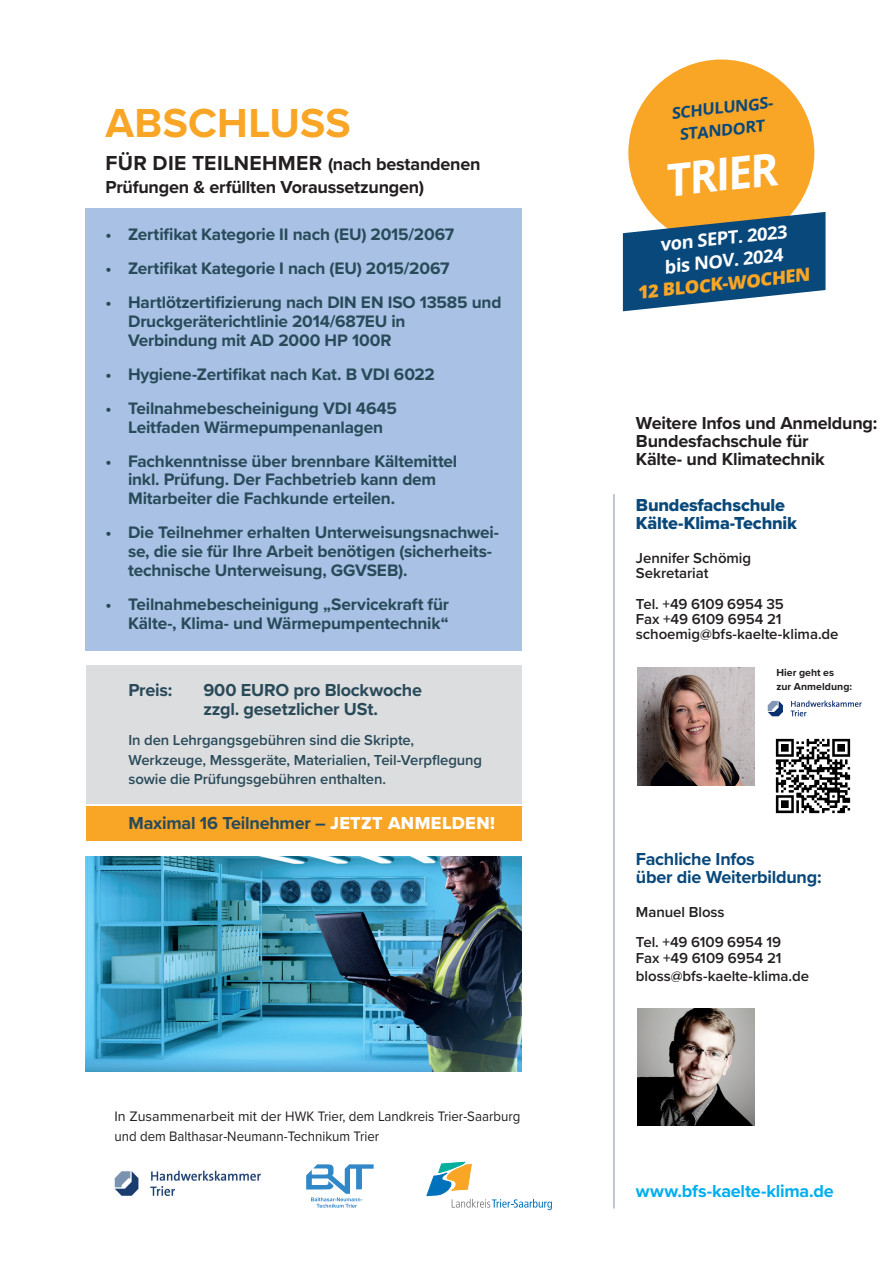
<style>
.page{position:relative;width:893px;height:1263px;background:#fff}
.page>*{position:absolute;margin:0;border:0;box-sizing:border-box;transform-origin:0 0}
.t1{font:700 45px "Open Sans";color:#fff;scale:.95 1}
.t2{font:700 42px "Proxima Nova";letter-spacing:.005em;color:#f9a526}
.t3{font:700 21px "Proxima Nova";letter-spacing:.015em;color:#231f20}
.t4{font:700 18px/18px "Proxima Nova";letter-spacing:-.015em;color:#231f20}
.t5{font:700 18px/19.5px "Proxima Nova";letter-spacing:-.015em;color:#294a59}
.t6{font:700 18px/18px "Proxima Nova";letter-spacing:-.015em;color:#08487a}
.t7{font:18px/18px "Proxima Nova Extrabld";letter-spacing:-.015em;color:#08487a}
.t8{font:700 18px "Proxima Nova";letter-spacing:-.01em;color:#00aeef}
.t9{font:700 18px/22.5px "Open Sans";color:#fff}
.t10{font:800 18px "Open Sans";color:#f9a526}
.t11{font:700 17.25px/18.9px "Proxima Nova";letter-spacing:-.01em;color:#294a59}
.t12{font:700 16.05px/22.5px "Open Sans";color:#08487a;text-align:center}
.t13{font:600 15px/15.3px "Proxima Nova";letter-spacing:-.005em;color:#231f20}
.t14{font:600 15px/19.5px "Proxima Nova";letter-spacing:-.005em;color:#294a59}
.t15{font:14.25px/19.5px "Proxima Nova";color:#231f20}
.t16{font:700 10.5px/13.5px "Proxima Nova";letter-spacing:.005em;color:#231f20}
.s1{font-size:18px}
.s2{font-family:"Proxima Nova Extrabld";font-weight:400;color:#fff}
</style>
<div class="page">
<img style="left:767px;top:701px;width:95px;height:16px">
<img style="left:637px;top:1009px;width:118px;height:116px">
<img style="left:637px;top:668px;width:118px;height:117px">
<hr style="left:613px;top:494px;width:2px;height:714px;background:#abb1c8">
<svg style="left:427px;top:1162px;width:125px;height:48px"></svg>
<svg style="left:306px;top:1164px;width:68px;height:44px"></svg>
<img style="left:114px;top:1170px;width:147px;height:26px">
<div style="left:85px;top:208px;width:436px;height:443px;background:#a8c1e4"></div>
<img style="left:85px;top:857px;width:436px;height:214px">
<div style="left:86px;top:665px;width:435px;height:139px;background:#dcdddf"></div>
<div style="left:86px;top:806px;width:435px;height:35px;background:#f9a526"></div>
<div style="left:628px;top:60px;width:186px;height:186px;background:#f9a526;border-radius:50%"></div>
<svg style="left:623px;top:212px;width:202px;height:99px"></svg>
<img style="left:775px;top:738px;width:76px;height:76px">
<h2 class="t2" style="left:106px;top:92px;width:247px">ABSCHLUSS</h2>
<p class="t3" style="left:106px;top:148px;width:377px">FÜR DIE TEILNEHMER <span class="s1">(nach bestandenen</span></p>
<p class="t4" style="left:106px;top:177px;width:320px">Prüfungen &amp; erfüllten Voraussetzungen)</p>
<p class="t11" style="left:106px;top:225px;width:350px">• Zertifikat Kategorie II nach (EU) 2015/2067</p>
<p class="t11" style="left:106px;top:259px;width:346px">• Zertifikat Kategorie I nach (EU) 2015/2067</p>
<p class="t11" style="left:128px;top:292px;width:375px;text-indent:-22px">• Hartlötzertifizierung nach DIN EN ISO 13585 und<br>Druckgeräterichtlinie 2014/687EU in<br>Verbindung mit AD 2000 HP 100R</p>
<p class="t11" style="left:106px;top:364px;width:331px">• Hygiene-Zertifikat nach Kat. B VDI 6022</p>
<p class="t11" style="left:106px;top:398px;width:293px;text-align:center">• Teilnahmebescheinigung VDI 4645<br>Leitfaden Wärmepumpenanlagen</p>
<p class="t11" style="left:128px;top:451px;width:331px;text-indent:-22px">• Fachkenntnisse über brennbare Kältemittel inkl. Prüfung. Der Fachbetrieb kann dem<br>Mitarbeiter die Fachkunde erteilen.</p>
<p class="t11" style="left:128px;top:523px;width:372px;text-indent:-22px">• Die Teilnehmer erhalten Unterweisungsnachwei&shy;se, die sie für Ihre Arbeit benötigen (sicherheits&shy;technische Unterweisung, GGVSEB).</p>
<p class="t11" style="left:106px;top:594px;width:345px;text-align:right">• Teilnahmebescheinigung „Servicekraft für<br>Kälte-, Klima- und Wärmepumpentechnik“</p>
<p class="t5" style="left:128px;top:680px;width:45px">Preis:</p>
<p class="t5" style="left:203px;top:680px;width:220px">900 EURO pro Blockwoche zzgl. gesetzlicher USt.</p>
<p class="t14" style="left:128px;top:730px;width:355px">In den Lehrgangsgebühren sind die Skripte,<br>Werkzeuge, Messgeräte, Materialien, Teil-Verpflegung sowie die Prüfungsgebühren enthalten.</p>
<p class="t5" style="left:128px;top:813px;width:368px">Maximal 16 Teilnehmer – <span class="s2">JETZT ANMELDEN!</span></p>
<p class="t15" style="left:114px;top:1106px;width:407px">In Zusammenarbeit mit der HWK Trier, dem Landkreis Trier-Saarburg und dem Balthasar-Neumann-Technikum Trier</p>
<p class="t12" style="left:670px;top:101px;width:106px;rotate:-6deg">SCHULUNGS-<br>STANDORT</p>
<h1 class="t1" style="left:662px;top:149px;width:120px;rotate:-6deg">TRIER</h1>
<p class="t9" style="left:659px;top:233px;width:129px;rotate:-6deg">von SEPT. 2023 bis NOV. 2024</p>
<p class="t10" style="left:636px;top:279px;width:175px;rotate:-6deg">12 BLOCK-WOCHEN</p>
<p class="t4" style="left:636px;top:413px;width:243px">Weitere Infos und Anmeldung:<br>Bundesfachschule für<br>Kälte- und Klimatechnik</p>
<p class="t7" style="left:636px;top:496px;width:163px">Bundesfachschule<br>Kälte-Klima-Technik</p>
<p class="t13" style="left:636px;top:550px;width:117px">Jennifer Schömig<br>Sekretariat</p>
<p class="t13" style="left:636px;top:595px;width:204px">Tel. +49 6109 6954 35<br>Fax +49 6109 6954 21 schoemig@bfs-kaelte-klima.de</p>
<p class="t16" style="left:776px;top:666px;width:77px">Hier geht es<br>zur Anmeldung:</p>
<p class="t6" style="left:636px;top:850px;width:187px">Fachliche Infos<br>über die Weiterbildung:</p>
<p class="t13" style="left:636px;top:896px;width:147px;line-height:30.6px">Manuel Bloss<br>Tel. +49 6109 6954 19</p>
<p class="t13" style="left:636px;top:948px;width:175px;line-height:18px">Fax +49 6109 6954 21 bloss@bfs-kaelte-klima.de</p>
<p class="t8" style="left:636px;top:1177px;width:199px">www.bfs-kaelte-klima.de</p>
</div>
